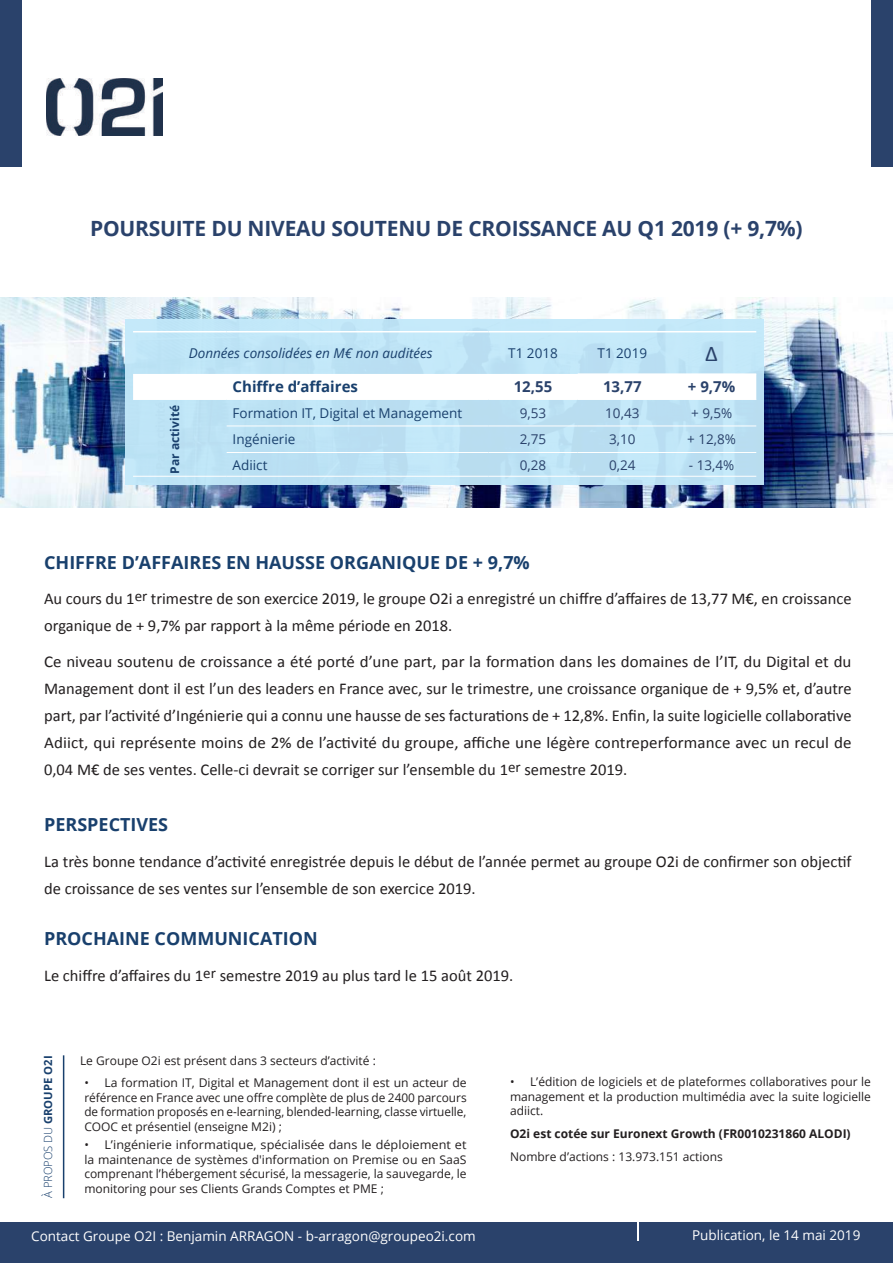
<style>
.page{position:relative;width:893px;height:1263px;background:#fff}
.page>*{position:absolute;margin:0;border:0;box-sizing:border-box;transform-origin:0 0}
.t1{font:22.5px "Calibri";color:#2a426b}
.t2{font:700 21px "Open Sans";letter-spacing:-.01em;color:#2a426b}
.t3{font:700 18px "Open Sans";color:#19406d}
.t4{font:16.5px/27px "Calibri";color:#231f20}
.t5{font:700 15px "Open Sans";color:#19406d}
.t6{font:700 15px "Open Sans";color:#2a426b}
.t7{font:13.5px "Open Sans";color:#fff}
.t8{font:13.5px "Open Sans";color:#19406d}
.t9{font:13.5px "Open Sans";color:#2a426b}
.t10{font:italic 13.5px "Open Sans";color:#19406d}
.t11{font:12px/14.4px "Open Sans";color:#231f20;text-align:justify}
.t12{font:700 12px "Open Sans";color:#231f20}
.t13{font:700 12px "Open Sans";color:#19406d}
.t14{font:300 11.25px "Open Sans";letter-spacing:-.01em;color:#19406d}
.s1{font-weight:700}
</style>
<div class="page">
<img style="left:0;top:298px;width:892px;height:210px">
<div style="left:871px;top:0;width:22px;height:167px;background:#2a426b"></div>
<div style="left:0;top:1222px;width:893px;height:41px;background:#2a426b"></div>
<hr style="left:637px;top:1221px;width:2px;height:20px;background:#fff">
<div style="left:0;top:0;width:22px;height:167px;background:#2a426b"></div>
<div style="left:125px;top:319px;width:639px;height:166px;background:#c3e9fa"></div>
<hr style="left:133px;top:331px;width:94px;height:1px;background:#fff">
<hr style="left:227px;top:331px;width:261px;height:1px;background:#fff">
<hr style="left:578px;top:331px;width:89px;height:1px;background:#fff">
<hr style="left:667px;top:331px;width:89px;height:1px;background:#fff">
<hr style="left:133px;top:399px;width:94px;height:1px;background:#fff">
<hr style="left:488px;top:399px;width:90px;height:1px;background:#fff">
<hr style="left:578px;top:399px;width:89px;height:1px;background:#fff">
<hr style="left:667px;top:399px;width:89px;height:1px;background:#fff">
<hr style="left:578px;top:426px;width:89px;height:1px;background:#fff">
<hr style="left:667px;top:426px;width:89px;height:1px;background:#fff">
<hr style="left:488px;top:452px;width:90px;height:1px;background:#fff">
<hr style="left:578px;top:452px;width:89px;height:1px;background:#fff">
<hr style="left:667px;top:452px;width:89px;height:1px;background:#fff">
<hr style="left:488px;top:476px;width:90px;height:1px;background:#fff">
<hr style="left:578px;top:476px;width:89px;height:1px;background:#fff">
<hr style="left:667px;top:476px;width:89px;height:1px;background:#fff">
<hr style="left:227px;top:399px;width:261px;height:1px;background:#fff">
<hr style="left:227px;top:426px;width:261px;height:1px;background:#fff">
<hr style="left:227px;top:452px;width:261px;height:1px;background:#fff">
<hr style="left:227px;top:476px;width:261px;height:1px;background:#fff">
<hr style="left:133px;top:476px;width:94px;height:1px;background:#fff">
<hr style="left:488px;top:331px;width:90px;height:1px;background:#fff">
<div style="left:133px;top:374px;width:623px;height:25px;background:#fff"></div>
<hr style="left:488px;top:426px;width:90px;height:1px;background:#fff">
<img style="left:47px;top:78px;width:116px;height:57px">
<hr style="left:63px;top:1055px;width:1px;height:143px;background:#19406d">
<p class="t2" style="left:90px;top:213px;width:714px">POURSUITE DU NIVEAU SOUTENU DE CROISSANCE AU Q1 2019 (+ 9,7%)</p>
<p class="t13" style="left:166px;top:474px;width:70px;rotate:-90deg">Par activité</p>
<p class="t10" style="left:189px;top:344px;width:245px">Données consolidées en M€ non auditées</p>
<p class="t8" style="left:508px;top:344px;width:51px">T1 2018</p>
<p class="t8" style="left:598px;top:344px;width:51px">T1 2019</p>
<h1 class="t1" style="left:705px;top:340px;width:14px">Δ</h1>
<p class="t5" style="left:233px;top:376px;width:127px">Chiffre d’affaires</p>
<p class="t6" style="left:514px;top:376px;width:40px">12,55</p>
<p class="t6" style="left:603px;top:376px;width:40px">13,77</p>
<p class="t6" style="left:688px;top:376px;width:49px">+ 9,7%</p>
<p class="t8" style="left:233px;top:404px;width:231px">Formation IT, Digital et Management</p>
<p class="t9" style="left:520px;top:404px;width:28px">9,53</p>
<p class="t9" style="left:605px;top:404px;width:36px">10,43</p>
<p class="t9" style="left:691px;top:404px;width:43px">+ 9,5%</p>
<p class="t8" style="left:233px;top:430px;width:64px">Ingénierie</p>
<p class="t9" style="left:520px;top:430px;width:28px">2,75</p>
<p class="t9" style="left:609px;top:430px;width:28px">3,10</p>
<p class="t9" style="left:687px;top:430px;width:50px">+ 12,8%</p>
<p class="t8" style="left:233px;top:455px;width:36px">Adiict</p>
<p class="t9" style="left:520px;top:455px;width:28px">0,28</p>
<p class="t9" style="left:609px;top:455px;width:28px">0,24</p>
<p class="t9" style="left:689px;top:455px;width:47px">- 13,4%</p>
<p class="t3" style="left:44px;top:549px;width:487px">CHIFFRE D’AFFAIRES EN HAUSSE ORGANIQUE DE + 9,7%</p>
<p class="t4" style="left:44px;top:585px;width:809px">Au cours du 1<sup>er</sup> trimestre de son exercice 2019, le groupe O2i a enregistré un chiffre d’affaires de 13,77 M€, en croissance organique de + 9,7% par rapport à la même période en 2018.</p>
<p class="t4" style="left:44px;top:648px;width:809px;text-align:justify">Ce niveau soutenu de croissance a été porté d’une part, par la formation dans les domaines de l’IT, du Digital et du Management dont il est l’un des leaders en France avec, sur le trimestre, une croissance organique de + 9,5% et, d’autre part, par l’activité d’Ingénierie qui a connu une hausse de ses facturations de + 12,8%. Enfin, la suite logicielle collaborative Adiict, qui représente moins de 2% de l’activité du groupe, affiche une légère contreperformance avec un recul de 0,04 M€ de ses ventes. Celle-ci devrait se corriger sur l’ensemble du 1<sup>er</sup> semestre 2019.</p>
<p class="t3" style="left:44px;top:812px;width:126px">PERSPECTIVES</p>
<p class="t4" style="left:44px;top:848px;width:809px">La très bonne tendance d’activité enregistrée depuis le début de l’année permet au groupe O2i de confirmer son objectif de croissance de ses ventes sur l’ensemble de son exercice 2019.</p>
<p class="t3" style="left:44px;top:926px;width:275px">PROCHAINE COMMUNICATION</p>
<p class="t4" style="left:44px;top:962px;width:471px">Le chiffre d’affaires du 1<sup>er</sup> semestre 2019 au plus tard le 15 août 2019.</p>
<p class="t14" style="left:40px;top:1198px;width:144px;rotate:-90deg">À PROPOS DU <span class="s1">GROUPE O2I</span></p>
<p class="t11" style="left:80px;top:1053px;width:297px">Le Groupe O2i est présent dans 3 secteurs d’activité :</p>
<p class="t11" style="left:84px;top:1075px;width:384px">• La formation IT, Digital et Management dont il est un acteur de référence en France avec une offre complète de plus de 2400 parcours de formation proposés en e-learning, blended-learning, classe virtuelle, COOC et présentiel (enseigne M2i) ;</p>
<p class="t11" style="left:84px;top:1137px;width:384px">• L’ingénierie informatique, spécialisée dans le déploiement et la maintenance de systèmes d'information on Premise ou en SaaS comprenant l’hébergement sécurisé, la messagerie, la sauvegarde, le monitoring pour ses Clients Grands Comptes et PME ;</p>
<p class="t11" style="left:510px;top:1074px;width:362px">• L’édition de logiciels et de plateformes collaboratives pour le management et la production multimédia avec la suite logicielle adiict.</p>
<p class="t12" style="left:510px;top:1125px;width:342px">O2i est cotée sur Euronext Growth (FR0010231860 ALODI)</p>
<p class="t11" style="left:510px;top:1149px;width:214px">Nombre d’actions : 13.973.151 actions</p>
<p class="t7" style="left:31px;top:1227px;width:446px">Contact Groupe O2I : Benjamin ARRAGON - b-arragon@groupeo2i.com</p>
<p class="t7" style="left:692px;top:1225px;width:170px">Publication, le 14 mai 2019</p>
</div>
